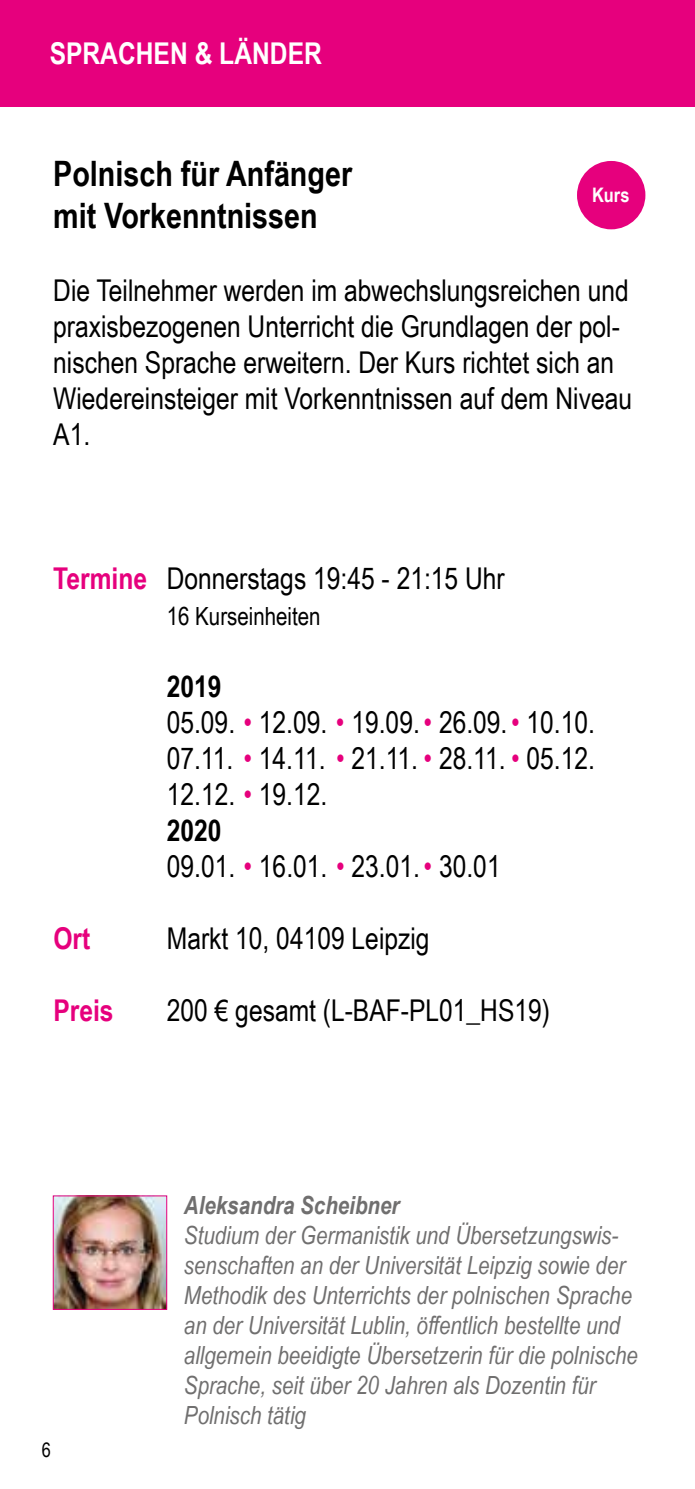
<style>
.page{position:relative;width:695px;height:1489px;background:#fff}
.page>*{position:absolute;margin:0;border:0;box-sizing:border-box;transform-origin:0 0}
.t1{font:700 35px/42px "Arial Narrow";color:#000}
.t2{font:30px/36px "Arial Narrow";color:#000}
.t3{font:700 30px "Arial Narrow";color:#fff}
.t4{font:700 30px "Arial Narrow";color:#e6007d}
.t5{font:italic 25px/30px "Arial Narrow";color:#706f6f}
.t6{font:italic 700 25px "Arial Narrow";color:#706f6f}
.t7{font:25px "Arial Narrow";color:#000}
.t8{font:700 20px "Arial Narrow";color:#fff}
.t9{font:20px "Arial Narrow";color:#000}
.s1{font-weight:700;color:#e6007d}
.s2{font-weight:700}
.s3{color:#e6007d}
</style>
<div class="page">
<div style="left:0;top:0;width:694px;height:106px;background:#e6007d"></div>
<div style="left:577px;top:161px;width:68px;height:68px;background:#e6007d;border-radius:50%"></div>
<img style="left:55px;top:1197px;width:110px;height:110px">
<div style="left:53px;top:1195px;width:114px;height:114px;border:1px solid #e6007d"></div>
<p class="t3" style="left:50px;top:31px;width:273px">SPRACHEN &amp; LÄNDER</p>
<p class="t1" style="left:53px;top:151px;width:300px">Polnisch für Anfänger mit Vorkenntnissen</p>
<p class="t8" style="left:592px;top:180px;width:39px">Kurs</p>
<p class="t2" style="left:53px;top:271px;width:580px">Die Teilnehmer werden im abwechslungsreichen und praxisbezogenen Unterricht die Grundlagen der pol&shy;nischen Sprache erweitern. Der Kurs richtet sich an Wiedereinsteiger mit Vorkenntnissen auf dem Niveau A1.</p>
<p class="t2" style="left:53px;top:559px;width:453px"><span class="s1">Termine</span> Donnerstags 19:45 - 21:15 Uhr</p>
<p class="t7" style="left:167px;top:597px;width:155px">16 Kurseinheiten</p>
<p class="t2" style="left:167px;top:667px;width:430px"><span class="s2">2019<br></span>05.09. <span class="s3">•</span> 12.09. <span class="s3">•</span> 19.09.<span class="s3">•</span> 26.09.<span class="s3">•</span> 10.10.<br>07.11. <span class="s3">•</span> 14.11. <span class="s3">•</span> 21.11. <span class="s3">•</span> 28.11. <span class="s3">•</span> 05.12.<br>12.12. <span class="s3">•</span> 19.12.<br><span class="s2">2020<br></span>09.01. <span class="s3">•</span> 16.01. <span class="s3">•</span> 23.01.<span class="s3">•</span> 30.01</p>
<p class="t4" style="left:53px;top:915px;width:38px">Ort</p>
<p class="t2" style="left:167px;top:919px;width:264px">Markt 10, 04109 Leipzig</p>
<p class="t4" style="left:53px;top:987px;width:62px">Preis</p>
<p class="t2" style="left:167px;top:991px;width:384px">200 € gesamt (L-BAF-PL01_HS19)</p>
<p class="t9" style="left:42px;top:1435px;width:11px">6</p>
<p class="t6" style="left:184px;top:1185px;width:217px">Aleksandra Scheibner</p>
<p class="t5" style="left:184px;top:1219px;width:455px">Studium der Germanistik und Übersetzungswis&shy;senschaften an der Universität Leipzig sowie der Methodik des Unterrichts der polnischen Sprache an der Universität Lublin, öffentlich bestellte und allgemein beeidigte Übersetzerin für die polnische Sprache, seit über 20 Jahren als Dozentin für Polnisch tätig</p>
</div>
